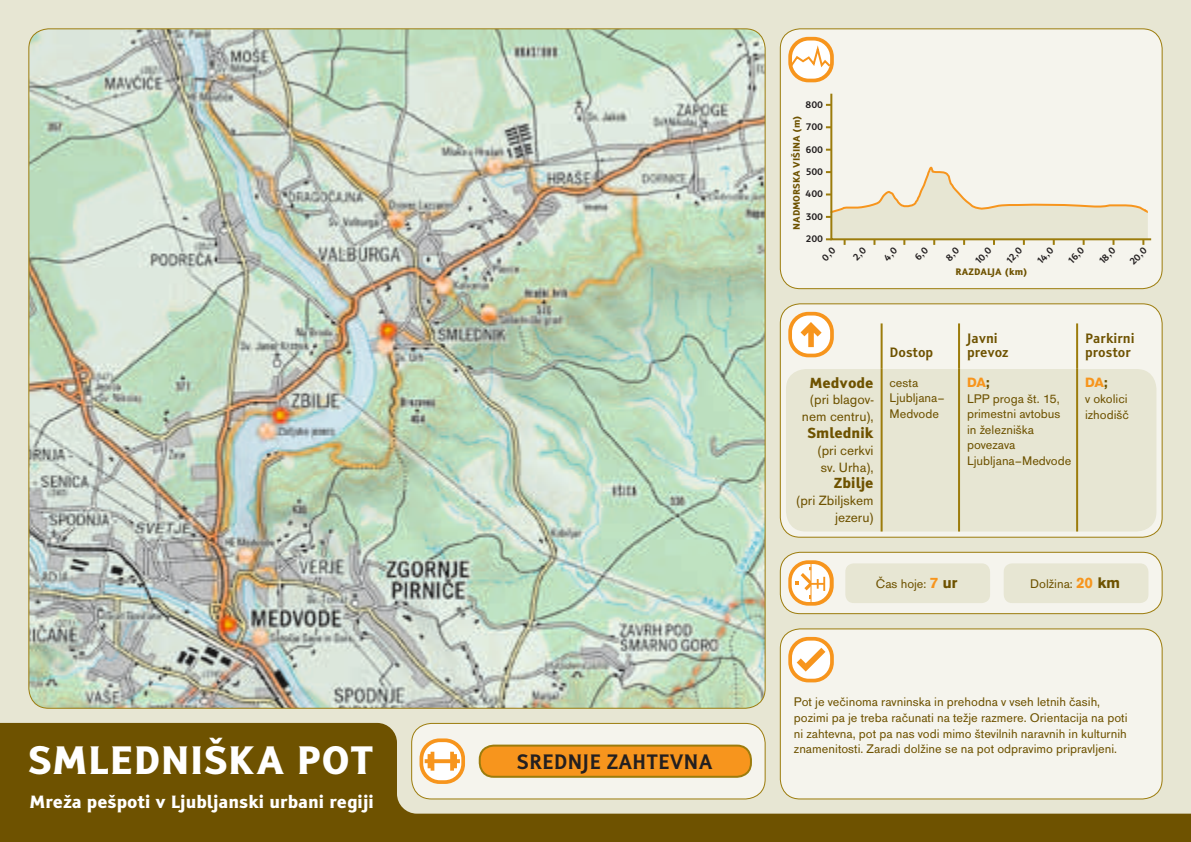
<style>
.page{position:relative;width:1191px;height:842px;background:#e7e6d3}
.page>*{position:absolute;margin:0;border:0;box-sizing:border-box;transform-origin:0 0}
.t1{font:700 38px "Tiresias L Pfont";letter-spacing:.005em;color:#fff}
.t2{font:20px "Tiresias L Pfont";color:#231f20}
.t3{font:700 17px "Tiresias L Pfont";color:#fff}
.t4{font:14px/16.8px "Accius TCE";color:#6e5200;text-align:center}
.t5{font:700 14px "Tiresias L Pfont";color:#6e5200}
.t6{font:700 14px "Accius TCE";color:#f7951d}
.t7{font:13px/15.6px "Accius TCE";color:#6e5200}
.t8{font:13px/14px "Tiresias L Pfont";color:#6e5200}
.t9{font:9.2px "Tiresias L Pfont";color:#231f20}
.t10{font:700 9.2px "Tiresias L Pfont";color:#6e5200}
.t11{font:700 9px "Tiresias L Pfont";color:#6e5200}
.s1{color:#6e5200}
.s2{font-weight:700;font-size:16px;color:#f7951d}
.s3{font-weight:700;font-size:16px}
</style>
<div class="page">
<svg style="left:0;top:723px;width:1190px;height:119px;fill:#6e5200"></svg>
<div style="left:780px;top:29px;width:382px;height:260px;background:#f5f4ed;border-radius:20px"></div>
<div style="left:780px;top:28px;width:382px;height:261px;border:1px solid #9c7c0c;border-radius:20px"></div>
<div style="left:412px;top:723px;width:353px;height:76px;background:#f5f4ed;border-radius:20px"></div>
<div style="left:411px;top:723px;width:354px;height:76px;border:1px solid #9c7c0c;border-radius:20px"></div>
<svg style="left:788px;top:37px;width:46px;height:45px"></svg>
<div style="left:792px;top:41px;width:38px;height:38px;background:#fff;border-radius:17px"></div>
<svg style="left:788px;top:41px;width:44px;height:29px"></svg>
<svg style="left:419px;top:738px;width:46px;height:46px"></svg>
<div style="left:423px;top:742px;width:38px;height:38px;background:#fff;border-radius:17px"></div>
<svg style="left:424px;top:752px;width:36px;height:19px"></svg>
<svg style="left:1190px;top:813px;width:1px;height:29px"></svg>
<div style="left:780px;top:304px;width:382px;height:233px;background:#f5f4ed;border-radius:20px"></div>
<div style="left:780px;top:303px;width:382px;height:235px;border:1px solid #9c7c0c;border-radius:20px"></div>
<div style="left:786px;top:369px;width:370px;height:162px;background:#e7e6d3;border-radius:20px"></div>
<svg style="left:788px;top:312px;width:46px;height:45px"></svg>
<div style="left:792px;top:315px;width:38px;height:39px;background:#fff;border-radius:17px"></div>
<svg style="left:800px;top:322px;width:21px;height:25px"></svg>
<div style="left:780px;top:552px;width:382px;height:62px;background:#f5f4ed;border-radius:20px"></div>
<div style="left:780px;top:552px;width:382px;height:62px;border:1px solid #9c7c0c;border-radius:20px"></div>
<svg style="left:788px;top:560px;width:45px;height:46px"></svg>
<svg style="left:791px;top:564px;width:38px;height:38px"></svg>
<hr style="left:810px;top:562px;width:1px;height:42px;background:#f7951d">
<svg style="left:795px;top:567px;width:30px;height:32px"></svg>
<img style="left:30px;top:29px;width:735px;height:679px">
<div style="left:780px;top:629px;width:382px;height:170px;background:#f5f4ed;border-radius:20px"></div>
<div style="left:780px;top:628px;width:382px;height:171px;border:1px solid #9c7c0c;border-radius:20px"></div>
<svg style="left:788px;top:637px;width:46px;height:45px"></svg>
<div style="left:792px;top:641px;width:38px;height:38px;background:#fff;border-radius:17px"></div>
<svg style="left:796px;top:648px;width:29px;height:23px"></svg>
<div style="left:480px;top:746px;width:271px;height:31px;background:#f7951d;border-radius:14px"></div>
<div style="left:479px;top:745px;width:273px;height:33px;border:2px solid #9c7c0c;border-radius:14px"></div>
<hr style="left:880px;top:323px;width:2px;height:46px;background:#9c7c0c">
<hr style="left:958px;top:323px;width:2px;height:46px;background:#9c7c0c">
<hr style="left:1076px;top:323px;width:2px;height:46px;background:#9c7c0c">
<hr style="left:880px;top:369px;width:2px;height:162px;background:#9c7c0c">
<hr style="left:958px;top:369px;width:2px;height:162px;background:#9c7c0c">
<hr style="left:1076px;top:369px;width:2px;height:162px;background:#9c7c0c">
<div style="left:845px;top:563px;width:145px;height:40px;background:#e7e6d3;border-radius:9px"></div>
<div style="left:1003px;top:563px;width:145px;height:40px;background:#e7e6d3;border-radius:9px"></div>
<svg style="left:829px;top:94px;width:322px;height:147px"></svg>
<svg style="left:825px;top:165px;width:323px;height:80px"></svg>
<h1 class="t1" style="left:28px;top:737px;width:347px">SMLEDNIŠKA POT</h1>
<h3 class="t3" style="left:29px;top:791px;width:346px">Mreža pešpoti v Ljubljanski urbani regiji</h3>
<h2 class="t2" style="left:517px;top:749px;width:197px">SREDNJE ZAHTEVNA</h2>
<p class="t9" style="left:805px;top:99px;width:19px">800</p>
<p class="t10" style="left:791px;top:225px;width:117px;rotate:-90deg">NADMORSKA VIŠINA (m)</p>
<p class="t11" style="left:791px;top:230px;width:116px;rotate:-90deg">NADMORSKA VIŠINA (m)</p>
<p class="t9" style="left:806px;top:121px;width:18px">700</p>
<p class="t9" style="left:806px;top:143px;width:19px">600</p>
<p class="t9" style="left:806px;top:166px;width:19px">500</p>
<p class="t9" style="left:805px;top:188px;width:19px">400</p>
<p class="t9" style="left:806px;top:211px;width:19px">300</p>
<p class="t9" style="left:806px;top:233px;width:18px">200</p>
<p class="t9" style="left:973px;top:258px;width:20px;rotate:-45deg">10,0</p>
<p class="t9" style="left:1004px;top:257px;width:19px;rotate:-45deg">12,0</p>
<p class="t9" style="left:1035px;top:258px;width:20px;rotate:-45deg">14,0</p>
<p class="t9" style="left:1097px;top:258px;width:20px;rotate:-45deg">18,0</p>
<p class="t9" style="left:1127px;top:259px;width:21px;rotate:-45deg">20,0</p>
<p class="t9" style="left:1066px;top:258px;width:19px;rotate:-45deg">16,0</p>
<p class="t11" style="left:955px;top:266px;width:73px">RAZDALJA (km)</p>
<p class="t10" style="left:944px;top:266px;width:74px">RAZDALJA (km)</p>
<p class="t5" style="left:809px;top:374px;width:66px">Medvode</p>
<p class="t4" style="left:802px;top:392px;width:73px">(pri blagov&shy;nem centru),</p>
<p class="t5" style="left:807px;top:424px;width:68px">Smlednik</p>
<p class="t4" style="left:817px;top:442px;width:57px;text-align:left">(pri cerkvi sv. Urha),</p>
<p class="t5" style="left:834px;top:474px;width:41px">Zbilje</p>
<p class="t4" style="left:796px;top:492px;width:79px;text-align:right">(pri Zbiljskem jezeru)</p>
<p class="t8" style="left:889px;top:346px;width:45px">Dostop</p>
<p class="t8" style="left:967px;top:332px;width:43px">Javni prevoz</p>
<p class="t8" style="left:1085px;top:332px;width:51px">Parkirni prostor</p>
<p class="t7" style="left:889px;top:375px;width:57px">cesta<br>Ljubljana–<br>Medvode</p>
<p class="t6" style="left:967px;top:374px;width:24px">DA<span class="s1">;</span></p>
<p class="t7" style="left:967px;top:391px;width:106px">LPP proga št. 15, primestni avtobus in železniška povezava<br>Ljubljana–Medvode</p>
<p class="t6" style="left:1085px;top:374px;width:24px">DA<span class="s1">;</span></p>
<p class="t7" style="left:1085px;top:390px;width:45px;line-height:16.8px">v okolici izhodišč</p>
<p class="t7" style="left:876px;top:576px;width:83px">Čas hoje: <span class="s2">7</span> <span class="s3">ur</span></p>
<p class="t7" style="left:1030px;top:576px;width:91px">Dolžina: <span class="s2">20</span> <span class="s3">km</span></p>
<p class="t7" style="left:794px;top:694px;width:335px">Pot je večinoma ravninska in prehodna v vseh letnih časih, pozimi pa je treba računati na težje razmere. Orientacija na poti ni zahtevna, pot pa nas vodi mimo številnih naravnih in kulturnih znamenitosti. Zaradi dolžine se na pot odpravimo pripravljeni.</p>
</div>
